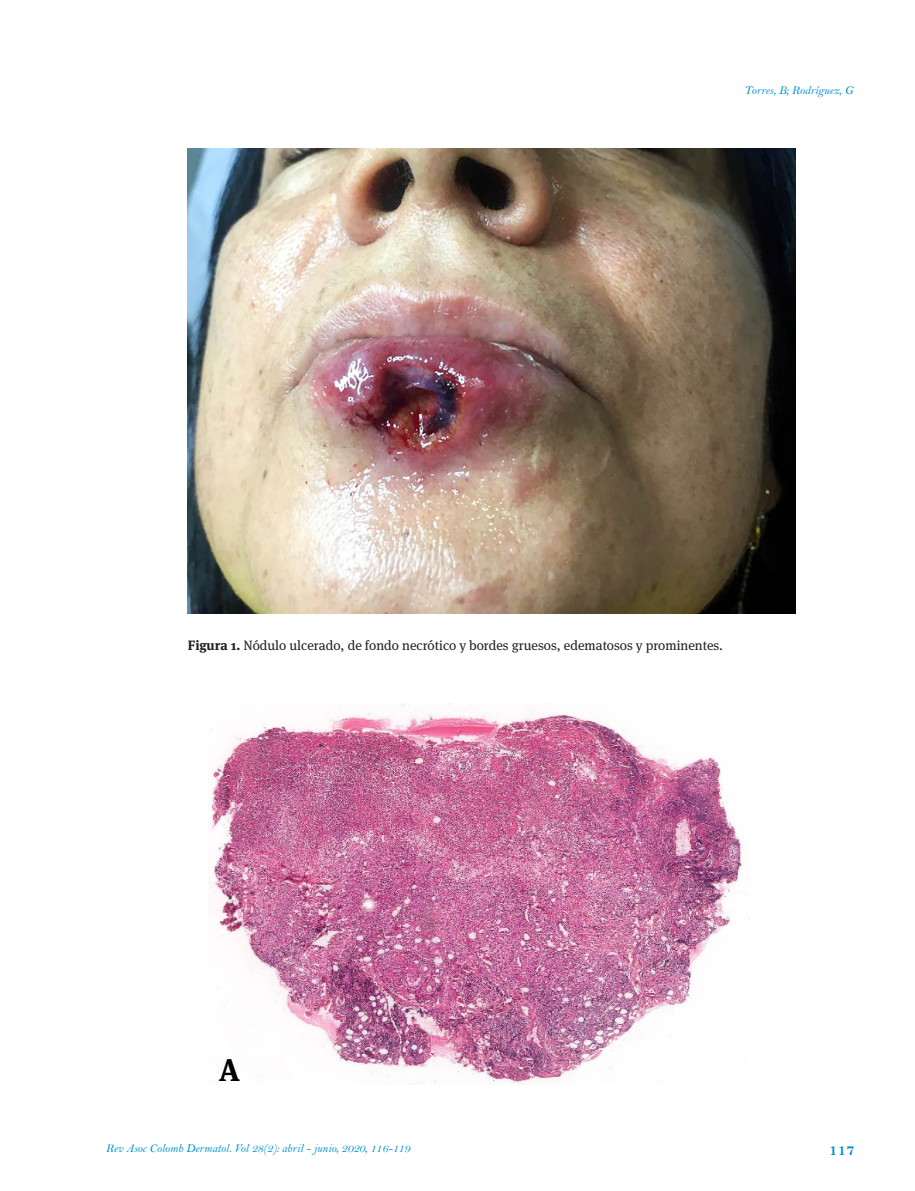
<style>
.page{position:relative;width:915px;height:1191px;background:#fff}
.page>*{position:absolute;margin:0;border:0;box-sizing:border-box;transform-origin:0 0}
.t1{font:700 31.5px "Meta Serif OT";color:#000}
.t2{font:16.5px "Bell MT Bold";color:#008fd5}
.caja_texto{font:13.5px "Meta Serif OT";color:#231f20}
.marcacion{font:12px "Bell MT Italic";color:#008fd5}
.s1{font-weight:700}
</style>
<div class="page">
<img style="left:188px;top:149px;width:607px;height:464px">
<img style="left:209px;top:703px;width:540px;height:380px">
<p class="marcacion" style="left:743px;top:83px;width:111px">Torres, B; Rodríguez, G</p>
<p class="caja_texto" style="left:188px;top:637px;width:536px"><span class="s1">Figura 1.</span> Nódulo ulcerado, de fondo necrótico y bordes gruesos, edematosos y prominentes.</p>
<p class="t1" style="left:219px;top:1050px;width:23px">A</p>
<p class="marcacion" style="left:106px;top:1141px;width:306px">Rev Asoc Colomb Dermatol. Vol 28(2): abril - junio, 2020, 116-119</p>
<p class="t2" style="left:828px;top:1140px;width:28px">117</p>
</div>
